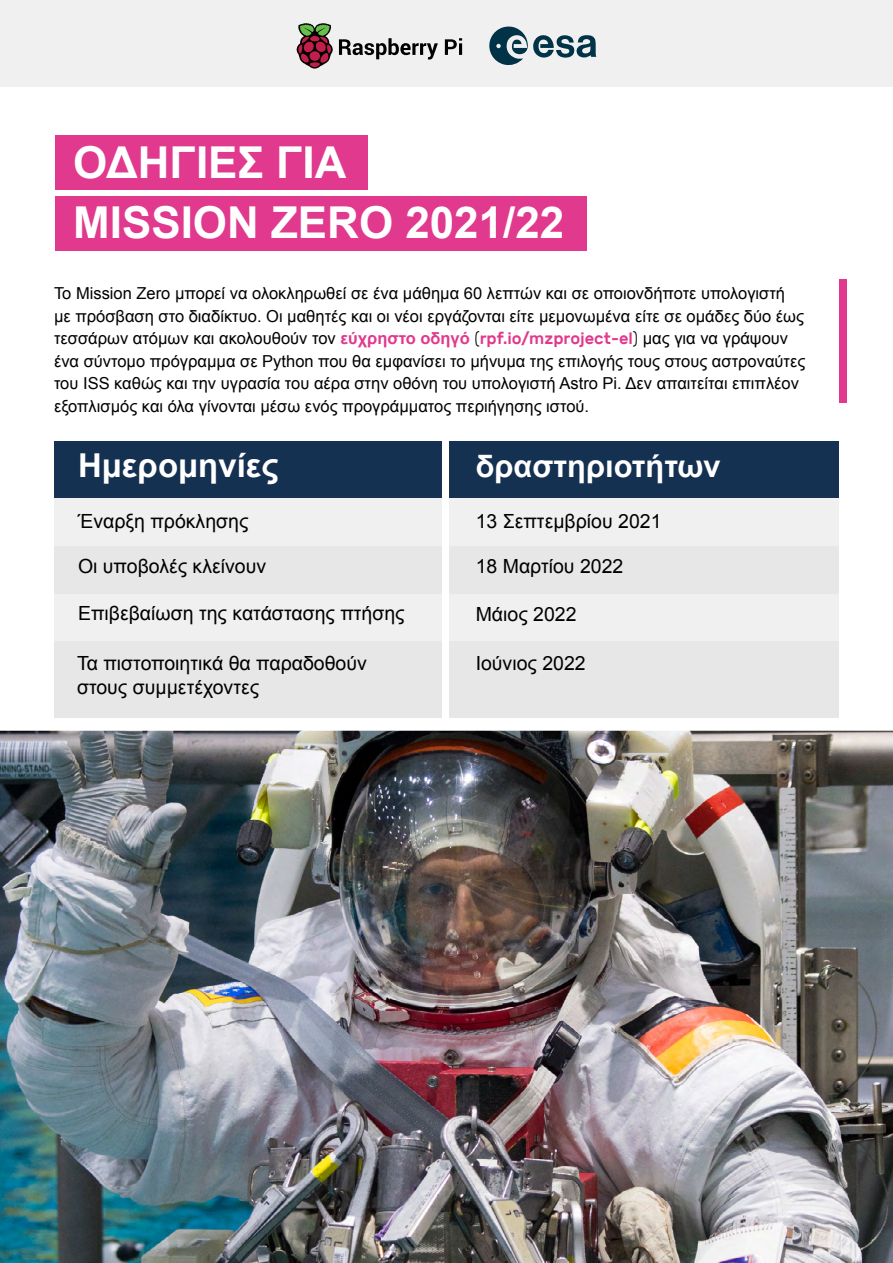
<style>
.page{position:relative;width:893px;height:1263px;background:#fff}
.page>*{position:absolute;margin:0;border:0;box-sizing:border-box;transform-origin:0 0}
.t1{font:700 43.95px "Arial";color:#fff}
.t2{font:700 33px "Arial";color:#fff}
.t3{font:700 30.9px "Arial";color:#fff}
.t4{font:19.5px/23.4px "Arial";color:#000}
.t5{font:16.5px/22.5px "Arial";color:#000}
.s1{font-weight:700;color:#e0398d}
.s2{font-family:"Rubik";font-weight:300}
.s3{font-family:"Rubik";font-weight:500;color:#e0398d}
</style>
<div class="page">
<hr style="left:0;top:0;width:1px;height:1263px;background:#153152">
<div style="left:0;top:0;width:893px;height:87px;background:#f0f0f0"></div>
<div style="left:449px;top:498px;width:390px;height:48px;background:#f0f0f0"></div>
<div style="left:449px;top:546px;width:390px;height:49px;background:#e7e7e7"></div>
<div style="left:449px;top:594px;width:390px;height:47px;background:#f0f0f0"></div>
<div style="left:449px;top:641px;width:390px;height:76px;background:#e7e7e7"></div>
<div style="left:449px;top:441px;width:390px;height:57px;background:#153152"></div>
<img style="left:0;top:731px;width:893px;height:532px">
<div style="left:54px;top:498px;width:387px;height:48px;background:#f0f0f0"></div>
<div style="left:54px;top:546px;width:387px;height:49px;background:#e7e7e7"></div>
<div style="left:54px;top:594px;width:387px;height:47px;background:#f0f0f0"></div>
<div style="left:54px;top:641px;width:387px;height:76px;background:#e7e7e7"></div>
<div style="left:839px;top:280px;width:7px;height:123px;background:#e0398d"></div>
<div style="left:54px;top:441px;width:387px;height:57px;background:#153152"></div>
<div style="left:55px;top:135px;width:312px;height:54px;background:#e0398d"></div>
<div style="left:55px;top:197px;width:531px;height:54px;background:#e0398d"></div>
<svg style="left:489px;top:26px;width:107px;height:39px"></svg>
<svg style="left:445px;top:38px;width:17px;height:17px"></svg>
<svg style="left:296px;top:23px;width:142px;height:46px"></svg>
<p class="t1" style="left:73px;top:133px;width:275px">ΟΔΗΓΙΕΣ ΓΙΑ</p>
<p class="t1" style="left:73px;top:194px;width:492px">MISSION ZERO 2021/22</p>
<p class="t5" style="left:54px;top:282px;width:753px">Το Mission Zero μπορεί να ολοκληρωθεί σε ένα μάθημα 60 λεπτών και σε οποιονδήποτε υπολογιστή με πρόσβαση στο διαδίκτυο. Οι μαθητές και οι νέοι εργάζονται είτε μεμονωμένα είτε σε ομάδες δύο έως τεσσάρων ατόμων και ακολουθούν τον <span class="s1">εύχρηστο οδηγό</span> <span class="s2">(</span><span class="s3">rpf.io/mzproject-el</span><span class="s2">)</span> μας για να γράψουν ένα σύντομο πρόγραμμα σε Python που θα εμφανίσει το μήνυμα της επιλογής τους στους αστροναύτες του ISS καθώς και την υγρασία του αέρα στην οθόνη του υπολογιστή Astro Pi. Δεν απαιτείται επιπλέον εξοπλισμός και όλα γίνονται μέσω ενός προγράμματος περιήγησης ιστού.</p>
<p class="t2" style="left:78px;top:444px;width:202px">Ημερομηνίες</p>
<p class="t3" style="left:476px;top:445px;width:246px">δραστηριοτήτων</p>
<p class="t4" style="left:78px;top:509px;width:172px">Έναρξη πρόκλησης</p>
<p class="t4" style="left:476px;top:509px;width:187px">13 Σεπτεμβρίου 2021</p>
<p class="t4" style="left:78px;top:555px;width:190px">Οι υποβολές κλείνουν</p>
<p class="t4" style="left:476px;top:555px;width:149px">18 Μαρτίου 2022</p>
<p class="t4" style="left:78px;top:602px;width:328px">Επιβεβαίωση της κατάστασης πτήσης</p>
<p class="t4" style="left:476px;top:602px;width:102px">Μάιος 2022</p>
<p class="t4" style="left:77px;top:652px;width:291px">Τα πιστοποιητικά θα παραδοθούν στους συμμετέχοντες</p>
<p class="t4" style="left:476px;top:652px;width:112px">Ιούνιος 2022</p>
</div>
